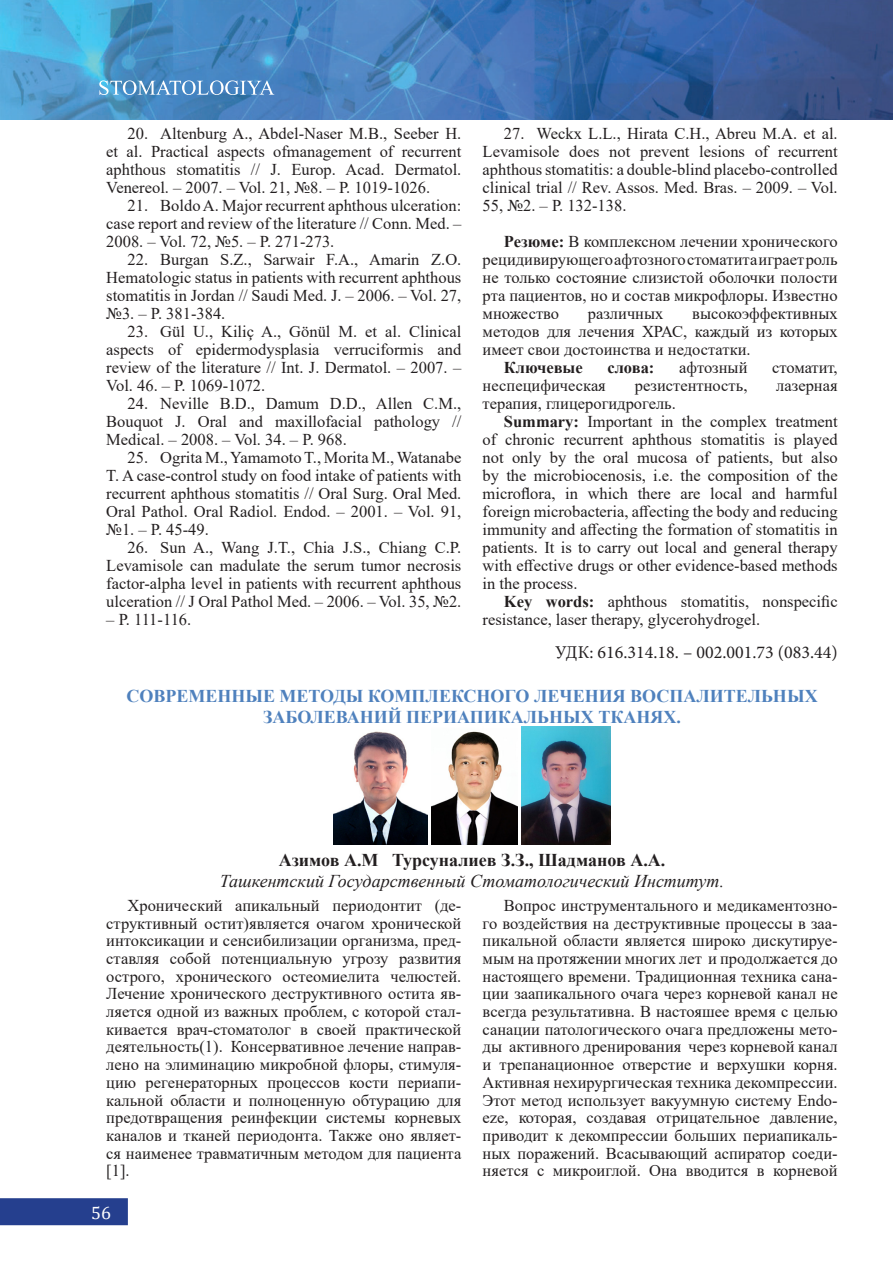
<style>
.page{position:relative;width:893px;height:1263px;background:#fff}
.page>*{position:absolute;margin:0;border:0;box-sizing:border-box;transform-origin:0 0}
.t1{font:700 18px "Times New Roman";color:#4f81bd}
.t2{font:italic 18px "Times New Roman";color:#231f20}
.t3{font:700 18px "Times New Roman";color:#231f20}
.t4{font:18px "Minion Pro";color:#231f20}
.t5{font:18px "Cambria";color:#fff}
.t6{font:16.5px/18px "Times New Roman";color:#231f20;text-align:justify}
.t7{font:700 16.5px "Times New Roman";color:#231f20}
.s1{font-weight:700}
</style>
<div class="page">
<img style="left:0;top:0;width:893px;height:120px">
<div style="left:0;top:1199px;width:127px;height:25px;background:#253f8e"></div>
<div style="left:0;top:1198px;width:128px;height:27px;border:2px solid #253f8e"></div>
<svg style="left:99px;top:80px;width:175px;height:15px"></svg>
<img style="left:334px;top:731px;width:93px;height:113px">
<img style="left:431px;top:731px;width:86px;height:113px">
<img style="left:521px;top:726px;width:89px;height:118px">
<p class="t6" style="left:106px;top:124px;width:357px;text-indent:21px">20. Altenburg A., Abdel-Naser M.B., Seeber H. et al. Practical aspects ofmanagement of recurrent aphthous stomatitis // J. Eurор. Acad. Dermatol.<br>Venereol. – 2007. – Vol. 21, №8. – Р. 1019-1026.</p>
<p class="t6" style="left:106px;top:196px;width:357px;text-indent:21px">21. Boldo A. Major recurrent aphthous ulceration: case report and review of the literature // Conn. Med. – 2008. – Vol. 72, №5. – Р. 271-273.</p>
<p class="t6" style="left:106px;top:250px;width:357px;text-indent:21px">22. Burgan S.Z., Sarwair F.A., Amarin Z.O.<br>Hematologic status in patients with recurrent aphthous stomatitis in Jordan // Saudi Med. J. – 2006. – Vol. 27, №3. – Р. 381-384.</p>
<p class="t6" style="left:106px;top:322px;width:357px;text-indent:21px">23. Gül U., Kiliç A., Gönül M. et al. Clinical aspects of epidermodysplasia verruciformis and review of the literature // Int. J. Dermatol. – 2007. – Vol. 46. – Р. 1069-1072.</p>
<p class="t6" style="left:106px;top:394px;width:357px;text-indent:21px">24. Neville B.D., Damum D.D., Allen C.M., Bouquot J. Oral and maxillofacial pathology // Medical. – 2008. – Vol. 34. – P. 968.</p>
<p class="t6" style="left:106px;top:448px;width:357px;text-indent:21px">25. Ogrita M., Yamamoto T., Morita M., Watanabe T. A case-control study on food intake of patients with recurrent aphthous stomatitis // Oral Surg. Oral Med.<br>Oral Pathol. Oral Radiol. Endod. – 2001. – Vol. 91, №1. – Р. 45-49.</p>
<p class="t6" style="left:106px;top:538px;width:357px;text-indent:21px">26. Sun A., Wang J.T., Chia J.S., Chiang C.P.<br>Levamisole can madulate the serum tumor necrosis factor-alpha level in patients with recurrent aphthous ulceration // J Oral Pathol Med. – 2006. – Vol. 35, №2.</p>
<p class="t6" style="left:106px;top:610px;width:87px">– Р. 111-116.</p>
<p class="t6" style="left:483px;top:124px;width:357px;text-indent:21px">27. Weckx L.L., Hirata C.H., Abreu M.A. et al.<br>Levamisole does not prevent lesions of recurrent aphthous stomatitis: a double-blind placebo-controlled clinical trial // Rev. Assos. Med. Bras. – 2009. – Vol.<br>55, №2. – Р. 132-138.</p>
<p class="t6" style="left:483px;top:232px;width:357px;text-indent:21px"><span class="s1">Резюме:</span> В комплексном лечении хронического рецидивирующего афтозного стоматита играет роль не только состояние слизистой оболочки полости рта пациентов, но и состав микрофлоры. Известно множество</p>
<p class="t6" style="left:483px;top:304px;width:357px;text-indent:210px">высокоэффективных методов для лечения ХРАС, каждый из которых имеет свои достоинства и недостатки.</p>
<p class="t7" style="left:504px;top:356px;width:80px">Ключевые</p>
<p class="t7" style="left:607px;top:356px;width:49px">слова:</p>
<p class="t6" style="left:679px;top:358px;width:70px">афтозный</p>
<p class="t6" style="left:772px;top:358px;width:67px">стоматит,</p>
<p class="t6" style="left:483px;top:376px;width:125px">неспецифическая</p>
<p class="t6" style="left:635px;top:376px;width:114px">резистентность,</p>
<p class="t6" style="left:776px;top:376px;width:63px">лазерная</p>
<p class="t6" style="left:483px;top:394px;width:195px">терапия, глицерогидрогель.</p>
<p class="t6" style="left:483px;top:412px;width:357px;text-indent:21px"><span class="s1">Summary:</span> Important in the complex treatment of chronic recurrent aphthous stomatitis is played not only by the oral mucosa of patients, but also by the microbiocenosis, i.e. the composition of the microflora, in which there are local and harmful foreign microbacteria, affecting the body and reducing immunity and affecting the formation of stomatitis in patients. It is to carry out local and general therapy with effective drugs or other evidence-based methods in the process.</p>
<p class="t6" style="left:483px;top:592px;width:357px;text-indent:21px"><span class="s1">Key words:</span> aphthous stomatitis, nonspecific resistance, laser therapy, glycerohydrogel.</p>
<p class="t4" style="left:555px;top:641px;width:284px">УДК: 616.314.18. – 002.001.73 (083.44)</p>
<p class="t1" style="left:126px;top:683px;width:693px">СОВРЕМЕННЫЕ МЕТОДЫ КОМПЛЕКСНОГО ЛЕЧЕНИЯ ВОСПАЛИТЕЛЬНЫХ</p>
<p class="t1" style="left:263px;top:704px;width:419px">ЗАБОЛЕВАНИЙ ПЕРИАПИКАЛЬНЫХ ТКАНЯХ.</p>
<p class="t6" style="left:588px;top:304px;width:77px">различных</p>
<p class="t3" style="left:279px;top:847px;width:388px">Азимов А.М Турсуналиев З.З., Шадманов А.А.</p>
<p class="t2" style="left:220px;top:869px;width:506px">Ташкентский Государственный Стоматологический Институт.</p>
<p class="t6" style="left:106px;top:896px;width:357px;text-indent:21px">Хронический апикальный периодонтит (де&shy;структивный остит)является очагом хронической интоксикации и сенсибилизации организма, пред&shy;ставляя собой потенциальную угрозу развития острого, хронического остеомиелита челюстей.<br>Лечение хронического деструктивного остита яв&shy;ляется одной из важных проблем, с которой стал&shy;кивается врач-стоматолог в своей практической деятельность(1). Консервативное лечение направ&shy;лено на элиминацию микробной флоры, стимуля&shy;цию регенераторных процессов кости периапи&shy;кальной области и полноценную обтурацию для предотвращения реинфекции системы корневых каналов и тканей периодонта. Также оно являет&shy;ся наименее травматичным методом для пациента [1].</p>
<p class="t6" style="left:483px;top:896px;width:357px;text-indent:21px">Вопрос инструментального и медикаментозно&shy;го воздействия на деструктивные процессы в заа&shy;пикальной области является широко дискутируе&shy;мым на протяжении многих лет и продолжается до настоящего времени. Традиционная техника сана&shy;ции заапикального очага через корневой канал не всегда результативна. В настояшее время с целью санации патологического очага предложены мето&shy;ды активного дренирования через корневой канал и трепанационное отверстие и верхушки корня.<br>Активная нехирургическая техника декомпрессии.<br>Этот метод использует вакуумную систему Endo&shy;eze, которая, создавая отрицательное давление, приводит к декомпрессии больших периапикаль&shy;ных поражений. Всасывающий аспиратор соеди&shy;няется с микроиглой. Она вводится в корневой</p>
<p class="t5" style="left:91px;top:1202px;width:21px">56</p>
</div>
